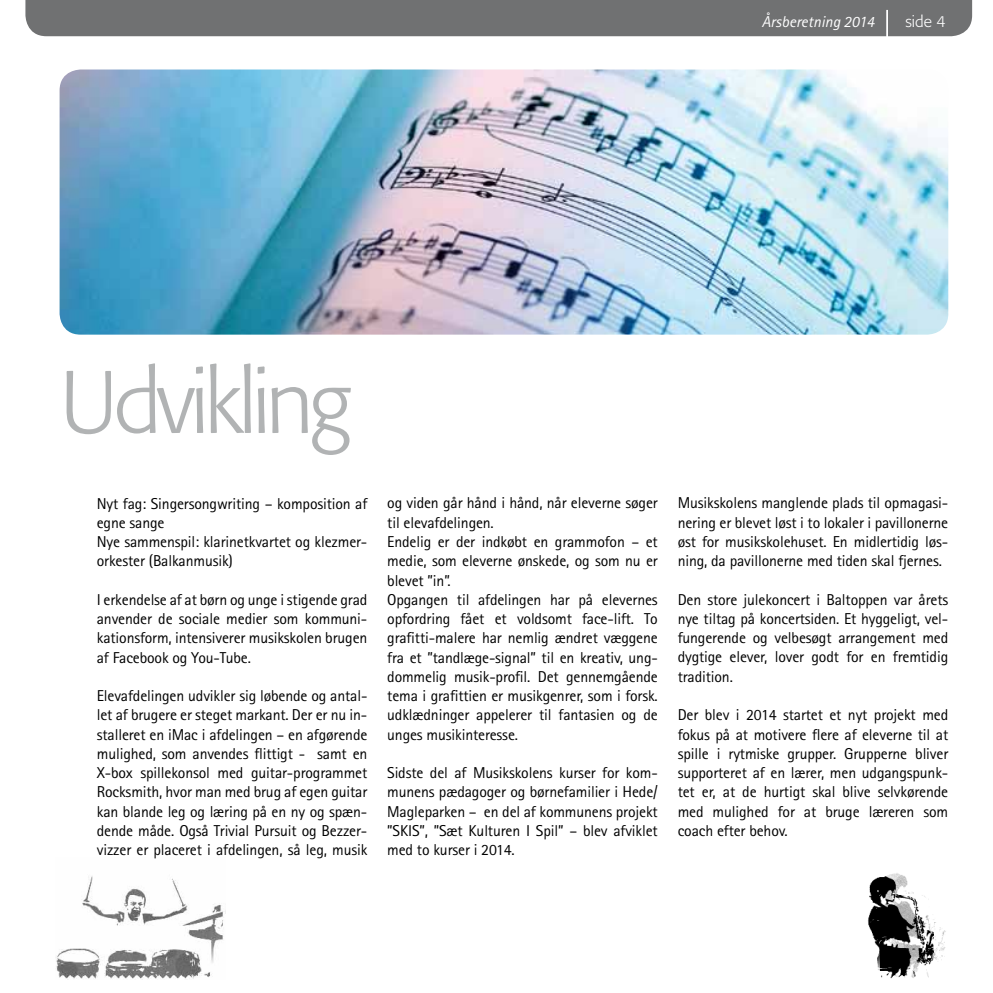
<style>
.page{position:relative;width:993px;height:993px;background:#fff}
.page>*{position:absolute;margin:0;border:0;box-sizing:border-box;transform-origin:0 0}
.t1{font:300 87.5px "Formata";letter-spacing:-.05em;color:#b1b3b4}
.t2{font:15.75px/19.2px "Rotis Sans Serif";letter-spacing:-.01em;color:#000;text-align:justify}
.t3{font:italic 15.75px "Rotis Sans Serif";color:#fff}
.t4{font:300 15.75px "Formata";color:#fff}
</style>
<div class="page">
<div style="left:25px;top:0;width:946px;height:36px;background:#707172"></div>
<hr style="left:885px;top:10px;width:2px;height:43px;background:#fff">
<img style="left:56px;top:876px;width:168px;height:102px">
<img style="left:867px;top:873px;width:79px;height:105px">
<img style="left:60px;top:69px;width:887px;height:265px">
<p class="t3" style="left:761px;top:12px;width:114px">Årsberetning 2014</p>
<p class="t4" style="left:905px;top:12px;width:42px">side 4</p>
<h1 class="t1" style="left:60px;top:351px;width:293px">Udvikling</h1>
<p class="t2" style="left:97px;top:493px;width:272px;text-align:left">Nyt fag: Singersongwriting – komposition af egne sange<br>Nye sammenspil: klarinetkvartet og klezmer&shy;orkester (Balkanmusik)</p>
<p class="t2" style="left:97px;top:589px;width:272px">I erkendelse af at børn og unge i stigende grad anvender de sociale medier som kommuni&shy;kationsform, intensiverer musikskolen brugen af Facebook og You-Tube.</p>
<p class="t2" style="left:97px;top:685px;width:272px">Elevafdelingen udvikler sig løbende og antal&shy;let af brugere er steget markant. Der er nu in&shy;stalleret en iMac i afdelingen – en afgørende mulighed, som anvendes flittigt - samt en X-box spillekonsol med guitar-programmet Rocksmith, hvor man med brug af egen guitar kan blande leg og læring på en ny og spæn&shy;dende måde. Også Trivial Pursuit og Bezzer&shy;vizzer er placeret i afdelingen, så leg, musik</p>
<p class="t2" style="left:387px;top:493px;width:272px;text-align:left">og viden går hånd i hånd, når eleverne søger til elevafdelingen.<br>Endelig er der indkøbt en grammofon – et medie, som eleverne ønskede, og som nu er blevet ”in”.<br>Opgangen til afdelingen har på elevernes opfordring fået et voldsomt face-lift. To grafitti-malere har nemlig ændret væggene fra et ”tandlæge-signal” til en kreativ, ung&shy;dommelig musik-profil. Det gennemgående tema i grafittien er musikgenrer, som i forsk. udklædninger appelerer til fantasien og de unges musikinteresse.</p>
<p class="t2" style="left:387px;top:762px;width:272px">Sidste del af Musikskolens kurser for kom&shy;munens pædagoger og børnefamilier i Hede/ Magleparken – en del af kommunens projekt ”SKIS”, ”Sæt Kulturen I Spil” – blev afviklet med to kurser i 2014.</p>
<p class="t2" style="left:677px;top:493px;width:272px">Musikskolens manglende plads til opmagasi&shy;nering er blevet løst i to lokaler i pavillonerne øst for musikskolehuset. En midlertidig løs&shy;ning, da pavillonerne med tiden skal fjernes.</p>
<p class="t2" style="left:677px;top:589px;width:272px">Den store julekoncert i Baltoppen var årets nye tiltag på koncertsiden. Et hyggeligt, vel&shy;fungerende og velbesøgt arrangement med dygtige elever, lover godt for en fremtidig tradition.</p>
<p class="t2" style="left:677px;top:705px;width:272px">Der blev i 2014 startet et nyt projekt med fokus på at motivere flere af eleverne til at spille i rytmiske grupper. Grupperne bliver supporteret af en lærer, men udgangspunk&shy;tet er, at de hurtigt skal blive selvkørende med mulighed for at bruge læreren som coach efter behov.</p>
</div>
